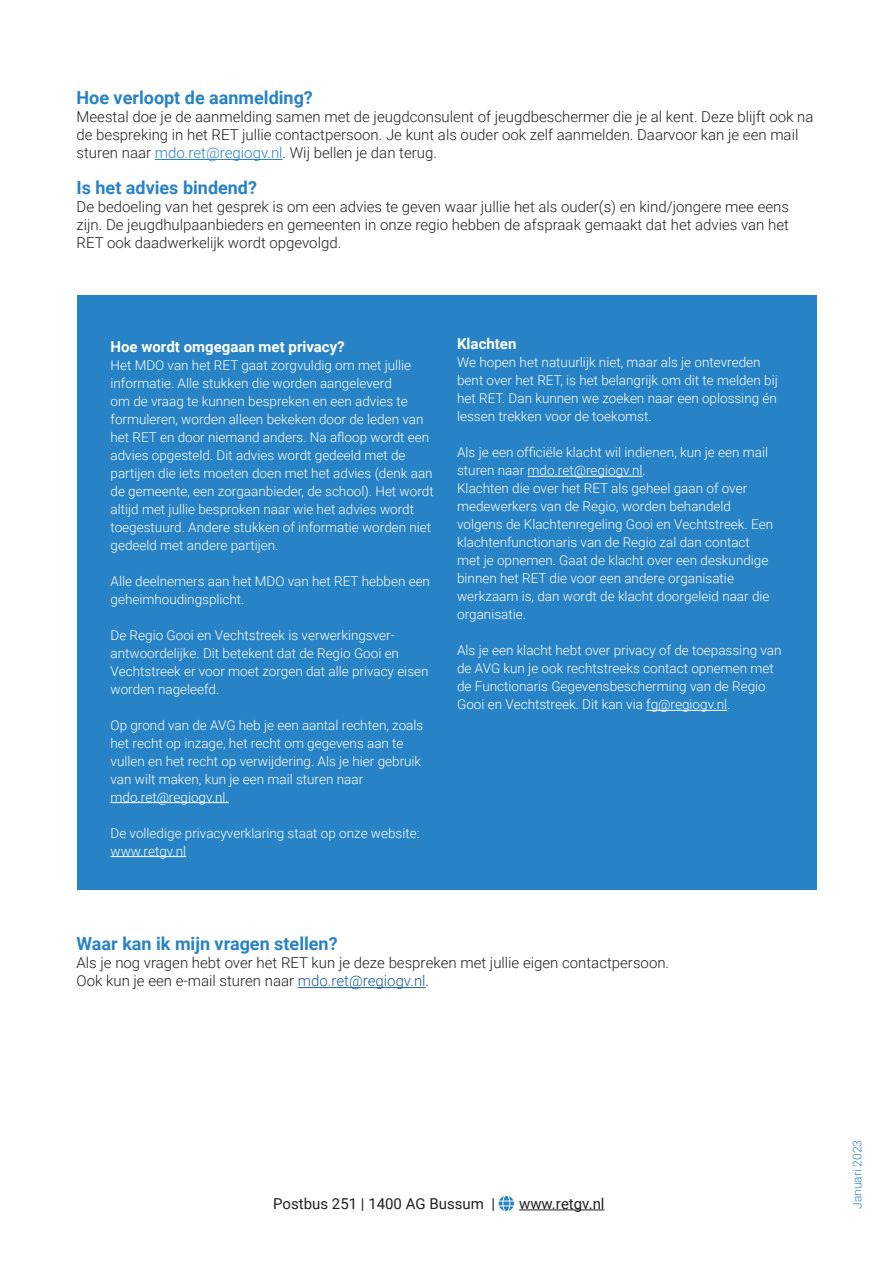
<style>
.page{position:relative;width:893px;height:1263px;background:#fff}
.page>*{position:absolute;margin:0;border:0;box-sizing:border-box;transform-origin:0 0}
.t1{font:700 18px "Roboto";color:#2783c5}
.t2{font:300 15px/18px "Roboto";color:#231f20}
.t3{font:15px "Roboto";color:#231f20}
.t4{font:700 15px "Roboto";color:#fff}
.t5{font:300 13.5px/18px "Roboto";color:#fff}
.t6{font:300 12px "Roboto";color:#2783c5}
.s1{color:#2783c5}
.s2{color:#175d9e}
</style>
<div class="page">
<hr style="left:155px;top:159px;width:128px;height:1px;background:#2783c5">
<hr style="left:298px;top:987px;width:128px;height:1px;background:#175d9e">
<div style="left:77px;top:296px;width:739px;height:594px;background:#2783c5"></div>
<hr style="left:111px;top:802px;width:118px;height:1px;background:#fff">
<hr style="left:111px;top:856px;width:75px;height:1px;background:#fff">
<hr style="left:528px;top:476px;width:115px;height:1px;background:#fff">
<hr style="left:646px;top:710px;width:81px;height:1px;background:#fff">
<hr style="left:519px;top:1209px;width:86px;height:1px;background:#231f20">
<svg style="left:499px;top:1196px;width:15px;height:15px"></svg>
<h1 class="t1" style="left:77px;top:85px;width:238px">Hoe verloopt de aanmelding?</h1>
<p class="t2" style="left:77px;top:107px;width:738px">Meestal doe je de aanmelding samen met de jeugdconsulent of jeugdbeschermer die je al kent. Deze blijft ook na de bespreking in het RET jullie contactpersoon. Je kunt als ouder ook zelf aanmelden. Daarvoor kan je een mail sturen naar <span class="s1">mdo.ret@regiogv.nl</span>. Wij bellen je dan terug.</p>
<h1 class="t1" style="left:77px;top:175px;width:182px">Is het advies bindend?</h1>
<p class="t2" style="left:77px;top:197px;width:714px;text-align:justify">De bedoeling van het gesprek is om een advies te geven waar jullie het als ouder(s) en kind/jongere mee eens zijn. De jeugdhulpaanbieders en gemeenten in onze regio hebben de afspraak gemaakt dat het advies van het RET ook daadwerkelijk wordt opgevolgd.</p>
<p class="t4" style="left:111px;top:336px;width:236px">Hoe wordt omgegaan met privacy?</p>
<p class="t5" style="left:111px;top:355px;width:325px">Het MDO van het RET gaat zorgvuldig om met jullie informatie. Alle stukken die worden aangeleverd<br>om de vraag te kunnen bespreken en een advies te formuleren, worden alleen bekeken door de leden van het RET en door niemand anders. Na afloop wordt een advies opgesteld. Dit advies wordt gedeeld met de partijen die iets moeten doen met het advies (denk aan de gemeente, een zorgaanbieder, de school). Het wordt altijd met jullie besproken naar wie het advies wordt toegestuurd. Andere stukken of informatie worden niet gedeeld met andere partijen.</p>
<p class="t5" style="left:111px;top:571px;width:321px">Alle deelnemers aan het MDO van het RET hebben een geheimhoudingsplicht.</p>
<p class="t5" style="left:111px;top:625px;width:319px">De Regio Gooi en Vechtstreek is verwerkingsver&shy;antwoordelijke. Dit betekent dat de Regio Gooi en Vechtstreek er voor moet zorgen dat alle privacy eisen worden nageleefd.</p>
<p class="t5" style="left:111px;top:715px;width:314px">Op grond van de AVG heb je een aantal rechten, zoals het recht op inzage, het recht om gegevens aan te vullen en het recht op verwijdering. Als je hier gebruik van wilt maken, kun je een mail sturen naar mdo.ret@regiogv.nl.</p>
<p class="t5" style="left:111px;top:823px;width:311px">De volledige privacyverklaring staat op onze website: www.retgv.nl</p>
<p class="t4" style="left:457px;top:333px;width:61px">Klachten</p>
<p class="t5" style="left:457px;top:353px;width:322px">We hopen het natuurlijk niet, maar als je ontevreden bent over het RET, is het belangrijk om dit te melden bij het RET. Dan kunnen we zoeken naar een oplossing én lessen trekken voor de toekomst.</p>
<p class="t5" style="left:457px;top:443px;width:318px">Als je een officiële klacht wil indienen, kun je een mail sturen naar mdo.ret@regiogv.nl.<br>Klachten die over het RET als geheel gaan of over medewerkers van de Regio, worden behandeld volgens de Klachtenregeling Gooi en Vechtstreek. Een klachtenfunctionaris van de Regio zal dan contact met je opnemen. Gaat de klacht over een deskundige binnen het RET die voor een andere organisatie werkzaam is, dan wordt de klacht doorgeleid naar die organisatie.</p>
<p class="t5" style="left:457px;top:641px;width:326px">Als je een klacht hebt over privacy of de toepassing van de AVG kun je ook rechtstreeks contact opnemen met de Functionaris Gegevensbescherming van de Regio Gooi en Vechtstreek. Dit kan via fg@regiogv.nl.</p>
<h1 class="t1" style="left:77px;top:931px;width:263px">Waar kan ik mijn vragen stellen?</h1>
<p class="t2" style="left:77px;top:953px;width:594px">Als je nog vragen hebt over het RET kun je deze bespreken met jullie eigen contactpersoon.<br>Ook kun je een e-mail sturen naar <span class="s2">mdo.ret@regiogv.nl</span>.</p>
<p class="t3" style="left:273px;top:1193px;width:223px">Postbus 251 | 1400 AG Bussum |</p>
<p class="t3" style="left:519px;top:1193px;width:87px">www.retgv.nl</p>
<p class="t6" style="left:849px;top:1209px;width:70px;rotate:-90deg">Januari 2023</p>
</div>
